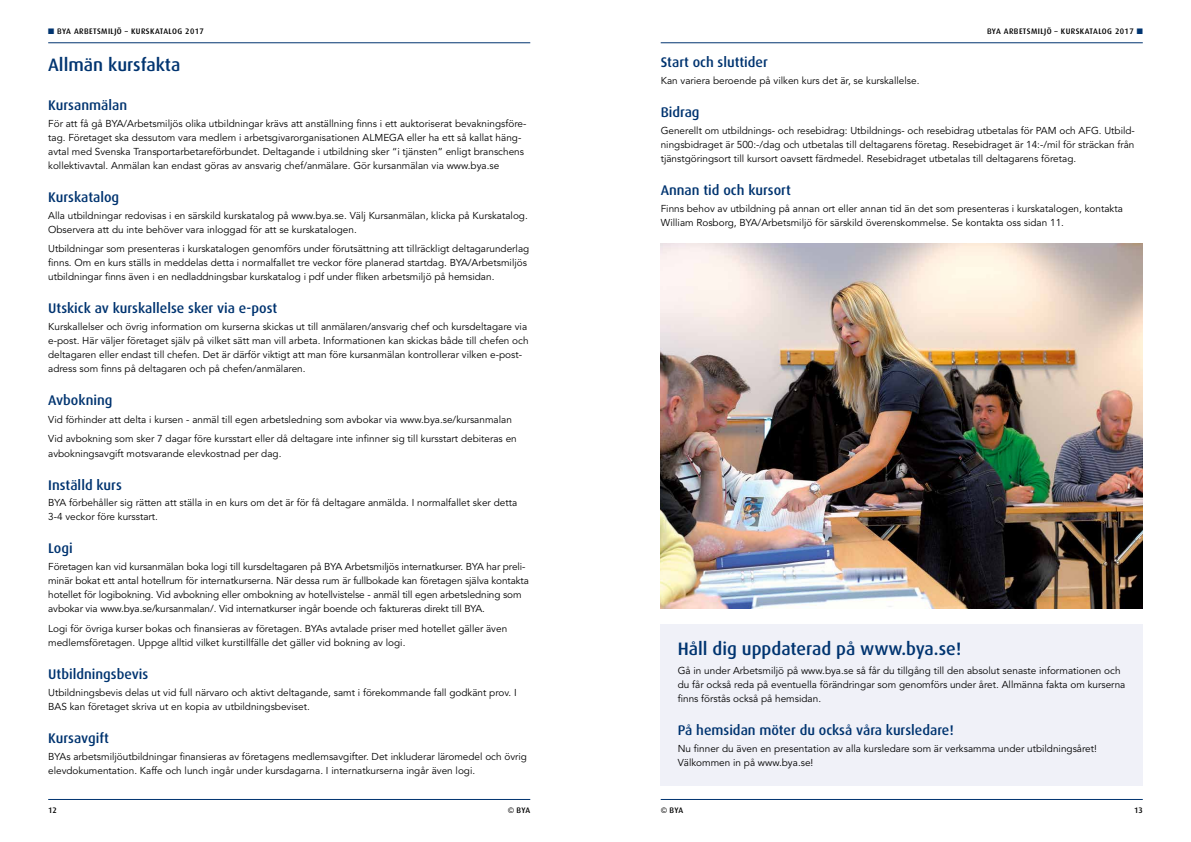
<style>
.page{position:relative;width:1191px;height:842px;background:#fff}
.page>*{position:absolute;margin:0;border:0;box-sizing:border-box;transform-origin:0 0}
.t1{font:500 18px "Dax";color:#003470}
.t2{font:500 14px "Dax";color:#003470}
.t3{font:10px/14px "Avenir";color:#000}
.t4{font:500 8px "Dax";letter-spacing:.05em;color:#000}
.s1{color:#003470}
</style>
<div class="page">
<hr style="left:48px;top:43px;width:482px;height:1px;background:#003470">
<hr style="left:660px;top:43px;width:482px;height:1px;background:#003470">
<hr style="left:660px;top:799px;width:482px;height:1px;background:#003470">
<hr style="left:48px;top:799px;width:482px;height:1px;background:#003470">
<div style="left:660px;top:624px;width:482px;height:161px;background:#f0f1f8"></div>
<img style="left:660px;top:244px;width:482px;height:364px">
<p class="t4" style="left:48px;top:27px;width:157px"><span class="s1">■</span> BYA Arbetsmiljö – kurskatalog 2017</p>
<p class="t4" style="left:987px;top:27px;width:157px">BYA Arbetsmiljö – kurskatalog 2017 <span class="s1">■</span></p>
<h1 class="t1" style="left:48px;top:55px;width:134px">Allmän kursfakta</h1>
<h2 class="t2" style="left:48px;top:97px;width:80px">Kursanmälan</h2>
<p class="t3" style="left:48px;top:117px;width:480px">För att få gå BYA/Arbetsmiljös olika utbildningar krävs att anställning finns i ett auktoriserat bevakningsföre&shy;tag. Företaget ska dessutom vara medlem i arbetsgivarorganisationen ALMEGA eller ha ett så kallat häng&shy;avtal med Svenska Transportarbetareförbundet. Deltagande i utbildning sker “i tjänsten” enligt branschens kollektivavtal. Anmälan kan endast göras av ansvarig chef/anmälare. Gör kursanmälan via www.bya.se</p>
<h2 class="t2" style="left:48px;top:189px;width:73px">Kurskatalog</h2>
<p class="t3" style="left:48px;top:209px;width:481px">Alla utbildningar redovisas i en särskild kurskatalog på www.bya.se. Välj Kursanmälan, klicka på Kurskatalog.<br>Observera att du inte behöver vara inloggad för att se kurskatalogen.</p>
<p class="t3" style="left:48px;top:242px;width:482px">Utbildningar som presenteras i kurskatalogen genomförs under förutsättning att tillräckligt deltagarunderlag finns. Om en kurs ställs in meddelas detta i normalfallet tre veckor före planerad startdag. BYA/Arbetsmiljös utbildningar finns även i en nedladdningsbar kurskatalog i pdf under fliken arbetsmiljö på hemsidan.</p>
<h2 class="t2" style="left:48px;top:301px;width:231px">Utskick av kurskallelse sker via e-post</h2>
<p class="t3" style="left:48px;top:320px;width:482px">Kurskallelser och övrig information om kurserna skickas ut till anmälaren/ansvarig chef och kursdeltagare via e-post. Här väljer företaget själv på vilket sätt man vill arbeta. Informationen kan skickas både till chefen och deltagaren eller endast till chefen. Det är därför viktigt att man före kursanmälan kontrollerar vilken e-post&shy;adress som finns på deltagaren och på chefen/anmälaren.</p>
<h2 class="t2" style="left:48px;top:393px;width:66px">Avbokning</h2>
<p class="t3" style="left:48px;top:409px;width:470px;line-height:19.7px">Vid förhinder att delta i kursen - anmäl till egen arbetsledning som avbokar via www.bya.se/kursanmalan<br>Vid avbokning som sker 7 dagar före kursstart eller då deltagare inte infinner sig till kursstart debiteras en</p>
<p class="t3" style="left:48px;top:446px;width:235px">avbokningsavgift motsvarande elevkostnad per dag.</p>
<h2 class="t2" style="left:48px;top:477px;width:75px">Inställd kurs</h2>
<p class="t3" style="left:48px;top:496px;width:470px">BYA förbehåller sig rätten att ställa in en kurs om det är för få deltagare anmälda. I normalfallet sker detta<br>3-4 veckor före kursstart.</p>
<h2 class="t2" style="left:48px;top:541px;width:26px">Logi</h2>
<p class="t3" style="left:48px;top:560px;width:482px">Företagen kan vid kursanmälan boka logi till kursdeltagaren på BYA Arbetsmiljös internatkurser. BYA har preli&shy;minär bokat ett antal hotellrum för internatkurserna. När dessa rum är fullbokade kan företagen själva kontakta hotellet för logibokning. Vid avbokning eller ombokning av hotellvistelse - anmäl till egen arbetsledning som avbokar via www.bya.se/kursanmalan/. Vid internatkurser ingår boende och faktureras direkt till BYA.</p>
<p class="t3" style="left:48px;top:622px;width:460px">Logi för övriga kurser bokas och finansieras av företagen. BYAs avtalade priser med hotellet gäller även medlemsföretagen. Uppge alltid vilket kurstillfälle det gäller vid bokning av logi.</p>
<h2 class="t2" style="left:48px;top:666px;width:102px">Utbildningsbevis</h2>
<p class="t3" style="left:48px;top:686px;width:470px">Utbildningsbevis delas ut vid full närvaro och aktivt deltagande, samt i förekommande fall godkänt prov. I<br>BAS kan företaget skriva ut en kopia av utbildningsbeviset.</p>
<h2 class="t2" style="left:48px;top:730px;width:62px">Kursavgift</h2>
<p class="t3" style="left:48px;top:749px;width:480px">BYAs arbetsmiljöutbildningar finansieras av företagens medlemsavgifter. Det inkluderar läromedel och övrig elevdokumentation. Kaffe och lunch ingår under kursdagarna. I internatkurserna ingår även logi.</p>
<h2 class="t2" style="left:660px;top:55px;width:109px">Start och sluttider</h2>
<p class="t3" style="left:660px;top:74px;width:260px">Kan variera beroende på vilken kurs det är, se kurskallelse.</p>
<h2 class="t2" style="left:660px;top:105px;width:40px">Bidrag</h2>
<p class="t3" style="left:660px;top:124px;width:476px;text-align:justify">Generellt om utbildnings- och resebidrag: Utbildnings- och resebidrag utbetalas för PAM och AFG. Utbild&shy;ningsbidraget är 500:-/dag och utbetalas till deltagarens företag. Resebidraget är 14:-/mil för sträckan från tjänstgöringsort till kursort oavsett färdmedel. Resebidraget utbetalas till deltagarens företag.</p>
<h2 class="t2" style="left:660px;top:183px;width:132px">Annan tid och kursort</h2>
<p class="t3" style="left:660px;top:202px;width:464px">Finns behov av utbildning på annan ort eller annan tid än det som presenteras i kurskatalogen, kontakta<br>William Rosborg, BYA/Arbetsmiljö för särskild överenskommelse. Se kontakta oss sidan 11.</p>
<h1 class="t1" style="left:677px;top:638px;width:285px">Håll dig uppdaterad på www.bya.se!</h1>
<p class="t3" style="left:677px;top:664px;width:449px">Gå in under Arbetsmiljö på www.bya.se så får du tillgång till den absolut senaste informationen och du får också reda på eventuella förändringar som genomförs under året. Allmänna fakta om kurserna finns förstås också på hemsidan.</p>
<h2 class="t2" style="left:677px;top:723px;width:277px">På hemsidan möter du också våra kursledare!</h2>
<p class="t3" style="left:677px;top:742px;width:421px">Nu finner du även en presentation av alla kursledare som är verksamma under utbildningsåret!<br>Välkommen in på www.bya.se!</p>
<p class="t4" style="left:48px;top:806px;width:10px">12</p>
<p class="t4" style="left:508px;top:806px;width:24px">© BYA</p>
<p class="t4" style="left:660px;top:806px;width:24px">© BYA</p>
<p class="t4" style="left:1134px;top:806px;width:10px">13</p>
</div>
